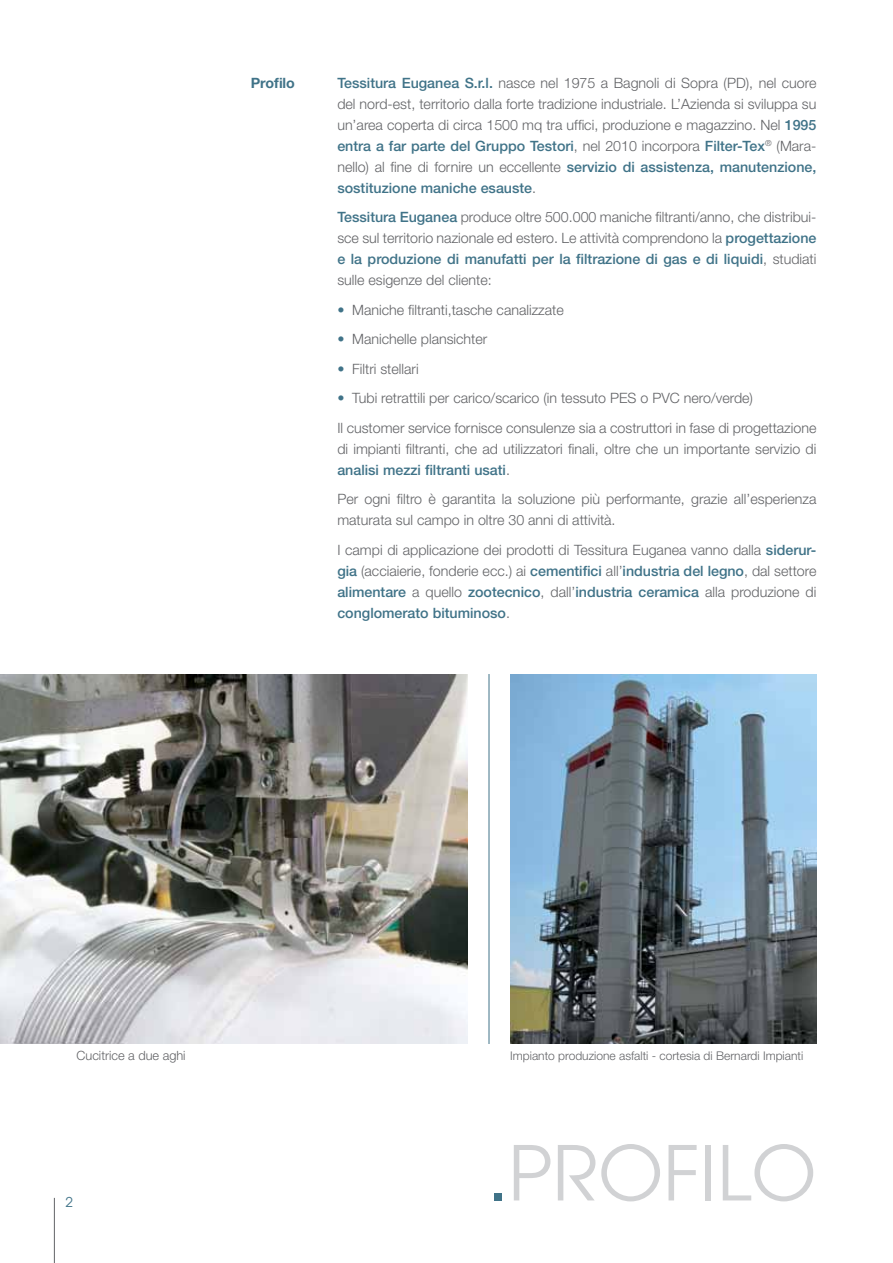
<style>
.page{position:relative;width:893px;height:1263px;background:#fff}
.page>*{position:absolute;margin:0;border:0;box-sizing:border-box;transform-origin:0 0}
.t1{font:75px "Avant Garde";color:#d1d2d4}
.t2{font:300 14.25px/21px "Helvetica Neue";color:#626366;text-align:justify}
.t3{font:700 14.25px "Helvetica Neue";letter-spacing:-.01em;color:#407388}
.t4{font:13.5px "Avant Garde";color:#407388}
.t5{font:300 12.75px "Helvetica Neue";color:#626366}
.t6{font:300 12px "Helvetica Neue";color:#626366}
.s1{font-weight:500;color:#407388}
.s2{font-family:"DIN";color:#407388}
</style>
<div class="page">
<hr style="left:54px;top:1198px;width:1px;height:65px;background:#626366">
<img style="left:0;top:674px;width:468px;height:370px">
<hr style="left:489px;top:674px;width:1px;height:370px;background:#407388">
<img style="left:510px;top:674px;width:306px;height:370px">
<p class="t3" style="left:251px;top:74px;width:45px">Profilo</p>
<p class="t2" style="left:337px;top:72px;width:481px"><span class="s1">Tessitura Euganea S.r.l.</span> nasce nel 1975 a Bagnoli di Sopra (PD), nel cuore del nord-est, territorio dalla forte tradizione industriale. L’Azienda si sviluppa su un’area coperta di circa 1500 mq tra uffici, produzione e magazzino. Nel <span class="s1">1995 entra a far parte del Gruppo Testori</span>, nel 2010 incorpora <span class="s1">Filter-Tex</span><sup>®</sup> (Mara&shy;nello) al fine di fornire un eccellente <span class="s1">servizio di assistenza, manutenzione, sostituzione maniche esauste</span>.</p>
<p class="t2" style="left:337px;top:206px;width:481px"><span class="s1">Tessitura Euganea</span> produce oltre 500.000 maniche filtranti/anno, che distribui&shy;sce sul territorio nazionale ed estero. Le attività comprendono la <span class="s1">progettazione e la produzione di manufatti per la filtrazione di gas e di liquidi</span>, studiati sulle esigenze del cliente:</p>
<p class="t2" style="left:337px;top:299px;width:228px"><span class="s1">•</span> Maniche filtranti,tasche canalizzate</p>
<p class="t2" style="left:337px;top:328px;width:152px"><span class="s1">•</span> Manichelle plansichter</p>
<p class="t2" style="left:337px;top:358px;width:83px"><span class="s1">•</span> Filtri stellari</p>
<p class="t2" style="left:337px;top:383px;width:481px;line-height:29.5px"><span class="s1">•</span> Tubi retrattili per carico/scarico (in tessuto PES o PVC nero/verde)<br>Il customer service fornisce consulenze sia a costruttori in fase di progettazione</p>
<p class="t2" style="left:337px;top:438px;width:481px">di impianti filtranti, che ad utilizzatori finali, oltre che un importante servizio di <span class="s1">analisi mezzi filtranti usati</span>.</p>
<p class="t2" style="left:337px;top:488px;width:481px">Per ogni filtro è garantita la soluzione più performante, grazie all’esperienza maturata sul campo in oltre 30 anni di attività.</p>
<p class="t2" style="left:337px;top:539px;width:481px">I campi di applicazione dei prodotti di Tessitura Euganea vanno dalla <span class="s1">siderur&shy;gia</span> (acciaierie, fonderie ecc.) ai <span class="s1">cementifici</span> all’<span class="s1">industria del legno</span>, dal settore <span class="s1">alimentare</span> a quello <span class="s1">zootecnico</span>, dall’<span class="s1">industria ceramica</span> alla produzione di <span class="s1">conglomerato bituminoso</span>.</p>
<p class="t5" style="left:77px;top:1048px;width:111px">Cucitrice a due aghi</p>
<p class="t6" style="left:510px;top:1048px;width:294px">Impianto produzione asfalti - cortesia di Bernardi Impianti</p>
<p class="t4" style="left:65px;top:1194px;width:9px">2</p>
<h1 class="t1" style="left:488px;top:1129px;width:330px"><span class="s2">.</span>PROFILO</h1>
</div>
